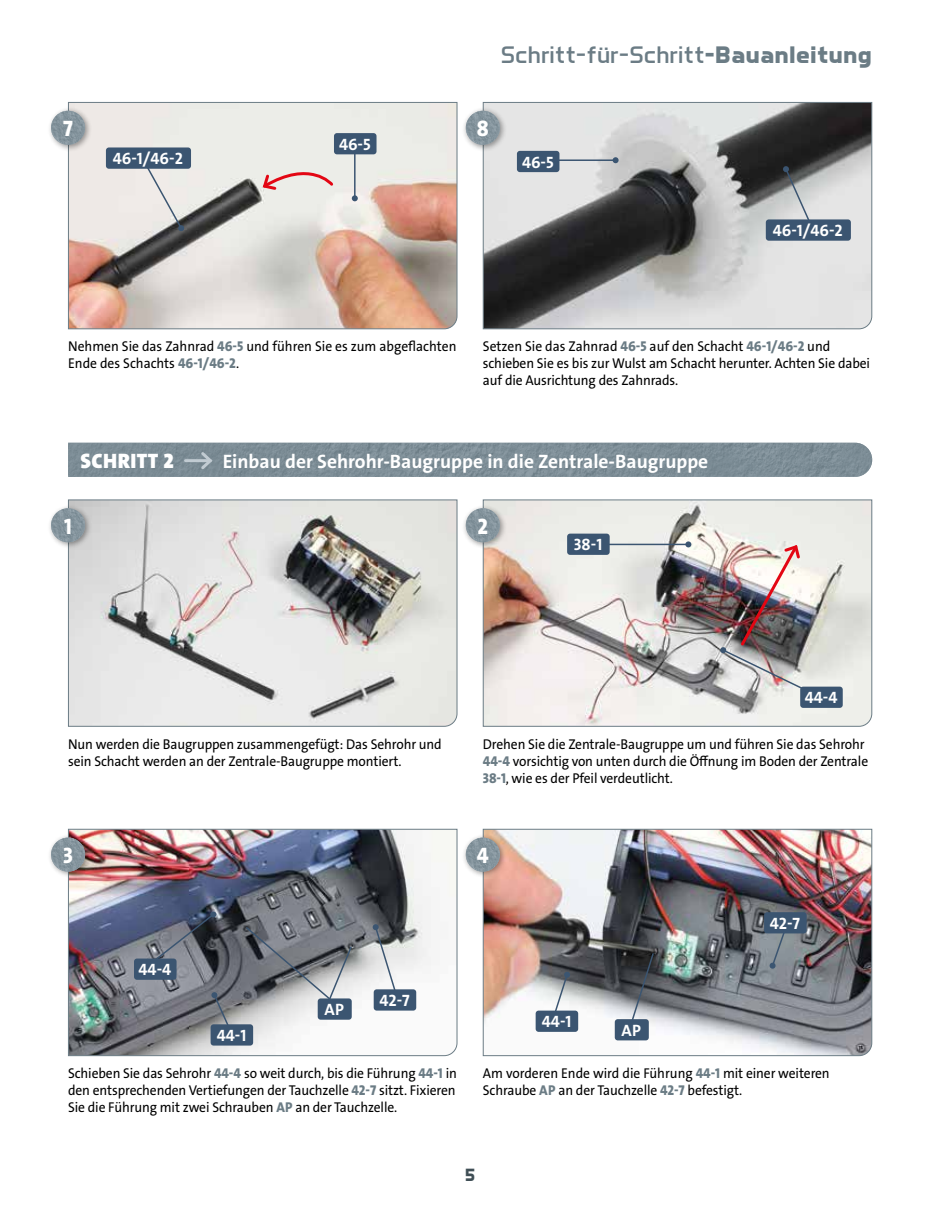
<style>
.page{position:relative;width:936px;height:1212px;background:#fff}
.page>*{position:absolute;margin:0;border:0;box-sizing:border-box;transform-origin:0 0}
.t1{font:24.3px "Aero Matics";color:#6b7c85;scale:1.11 1}
.t2{font:800 22.5px "The Sans Os F";color:#fff;scale:.95 1}
.t3{font:900 21px "The Sans Os F";letter-spacing:.02em;color:#fff}
.t4{font:700 19.5px "The Sans Os F";color:#fff}
.t5{font:700 18px "Aero Matics";color:#3f4e55}
.t6{font:700 16.5px "The Sans Os F";letter-spacing:-.005em;color:#fff}
.t7{font:14.25px/17.1px "The Sans Os F";letter-spacing:-.01em;color:#000;scale:.95 1}
.s1{font-weight:700}
.s2{font-weight:800;color:#6b7c85}
</style>
<div class="page">
<svg style="left:68px;top:102px;width:389px;height:228px;background:#d5c7be"></svg>
<svg style="left:482px;top:102px;width:390px;height:228px;background:#9fa0a0"></svg>
<svg style="left:68px;top:499px;width:389px;height:228px;background:#d1d0cf"></svg>
<img style="left:482px;top:499px;width:390px;height:228px">
<img style="left:68px;top:828px;width:389px;height:228px">
<img style="left:482px;top:828px;width:390px;height:228px">
<svg style="left:68px;top:443px;width:804px;height:34px;background:#7d8d96"></svg>
<div style="left:47px;top:106px;width:45px;height:46px;background:#000;opacity:.4"></div>
<img style="left:51px;top:111px;width:34px;height:34px;border-radius:17px">
<div style="left:461px;top:106px;width:46px;height:46px;background:#000;opacity:.4"></div>
<img style="left:466px;top:111px;width:34px;height:34px;border-radius:17px">
<div style="left:47px;top:833px;width:45px;height:46px;background:#000;opacity:.4"></div>
<img style="left:51px;top:837px;width:34px;height:34px;border-radius:17px">
<div style="left:47px;top:504px;width:45px;height:45px;background:#000;opacity:.4"></div>
<img style="left:51px;top:508px;width:34px;height:34px;border-radius:17px">
<div style="left:461px;top:833px;width:46px;height:46px;background:#000;opacity:.4"></div>
<img style="left:466px;top:837px;width:34px;height:34px;border-radius:17px">
<div style="left:461px;top:504px;width:46px;height:45px;background:#000;opacity:.4"></div>
<img style="left:466px;top:508px;width:34px;height:34px;border-radius:17px">
<img style="left:720px;top:543px;width:93px;height:152px">
<div style="left:800px;top:687px;width:42px;height:21px;background:#3b5571;border-radius:3px"></div>
<svg style="left:782px;top:166px;width:31px;height:53px;background:#a2a5a7"></svg>
<div style="left:765px;top:219px;width:85px;height:22px;background:#3b5571;border-radius:3px"></div>
<div style="left:318px;top:998px;width:34px;height:22px;background:#3b5571;border-radius:3px"></div>
<svg style="left:244px;top:926px;width:109px;height:75px;background:#81848a"></svg>
<div style="left:614px;top:1019px;width:34px;height:21px;background:#3b5571;border-radius:3px"></div>
<svg style="left:630px;top:952px;width:25px;height:72px;background:#5d6168"></svg>
<svg style="left:149px;top:911px;width:67px;height:54px;background:#59606e"></svg>
<div style="left:134px;top:958px;width:42px;height:22px;background:#3b5571;border-radius:3px"></div>
<svg style="left:211px;top:992px;width:25px;height:32px"></svg>
<div style="left:210px;top:1024px;width:43px;height:21px;background:#3b5571;border-radius:3px"></div>
<svg style="left:547px;top:972px;width:23px;height:38px"></svg>
<div style="left:535px;top:1010px;width:43px;height:22px;background:#3b5571;border-radius:3px"></div>
<hr style="left:571px;top:544px;width:117px;height:1px;background:#3b5571">
<svg style="left:685px;top:541px;width:6px;height:6px"></svg>
<div style="left:567px;top:534px;width:42px;height:21px;background:#3b5571;border-radius:3px"></div>
<svg style="left:135px;top:169px;width:50px;height:63px;background:#dedbd9"></svg>
<div style="left:106px;top:147px;width:85px;height:22px;background:#3b5571;border-radius:3px"></div>
<hr style="left:354px;top:143px;width:1px;height:55px;background:#3b5571">
<svg style="left:352px;top:195px;width:6px;height:6px"></svg>
<div style="left:334px;top:133px;width:42px;height:21px;background:#3b5571;border-radius:3px"></div>
<hr style="left:538px;top:159px;width:77px;height:2px;background:#3b5571">
<svg style="left:612px;top:157px;width:6px;height:6px"></svg>
<div style="left:517px;top:151px;width:42px;height:21px;background:#3b5571;border-radius:3px"></div>
<svg style="left:769px;top:933px;width:23px;height:36px"></svg>
<div style="left:764px;top:912px;width:42px;height:21px;background:#3b5571;border-radius:3px"></div>
<svg style="left:372px;top:924px;width:25px;height:70px"></svg>
<div style="left:373px;top:989px;width:43px;height:21px;background:#3b5571;border-radius:3px"></div>
<svg style="left:260px;top:159px;width:74px;height:33px;background:#ead2cf"></svg>
<h1 class="t1" style="left:501px;top:40px;width:336px">Schritt-für-Schritt<span class="s1">-Bauanleitung</span></h1>
<h2 class="t2" style="left:63px;top:114px;width:12px">7</h2>
<h2 class="t2" style="left:476px;top:114px;width:14px">8</h2>
<p class="t6" style="left:113px;top:148px;width:71px">46-1/46-2</p>
<p class="t6" style="left:339px;top:134px;width:33px">46-5</p>
<p class="t6" style="left:522px;top:151px;width:33px">46-5</p>
<p class="t6" style="left:772px;top:220px;width:71px">46-1/46-2</p>
<p class="t7" style="left:68px;top:338px;width:410px">Nehmen Sie das Zahnrad <span class="s2">46-5</span> und führen Sie es zum abgeflachten<br>Ende des Schachts <span class="s2">46-1/46-2</span>.</p>
<p class="t7" style="left:483px;top:338px;width:409px">Setzen Sie das Zahnrad <span class="s2">46-5</span> auf den Schacht <span class="s2">46-1/46-2</span> und schieben Sie es bis zur Wulst am Schacht herunter. Achten Sie dabei auf die Ausrichtung des Zahnrads.</p>
<h3 class="t3" style="left:80px;top:447px;width:95px">SCHRITT 2</h3>
<h3 class="t4" style="left:223px;top:448px;width:487px">Einbau der Sehrohr-Baugruppe in die Zentrale-Baugruppe</h3>
<h2 class="t2" style="left:64px;top:511px;width:10px">1</h2>
<h2 class="t2" style="left:477px;top:511px;width:13px">2</h2>
<p class="t6" style="left:573px;top:534px;width:30px">38-1</p>
<p class="t6" style="left:804px;top:687px;width:34px">44-4</p>
<p class="t7" style="left:68px;top:735px;width:395px">Nun werden die Baugruppen zusammengefügt: Das Sehrohr und sein Schacht werden an der Zentrale-Baugruppe montiert.</p>
<p class="t7" style="left:483px;top:735px;width:407px">Drehen Sie die Zentrale-Baugruppe um und führen Sie das Sehrohr<br><span class="s2">44-4</span> vorsichtig von unten durch die Öffnung im Boden der Zentrale<br><span class="s2">38-1</span>, wie es der Pfeil verdeutlicht.</p>
<h2 class="t2" style="left:63px;top:841px;width:12px">3</h2>
<h2 class="t2" style="left:476px;top:841px;width:14px">4</h2>
<p class="t6" style="left:138px;top:959px;width:34px">44-4</p>
<p class="t6" style="left:217px;top:1025px;width:31px">44-1</p>
<p class="t6" style="left:324px;top:999px;width:21px">AP</p>
<p class="t6" style="left:379px;top:990px;width:32px">42-7</p>
<p class="t7" style="left:68px;top:1065px;width:411px;text-align:justify">Schieben Sie das Sehrohr <span class="s2">44-4</span> so weit durch, bis die Führung <span class="s2">44-1</span> in den entsprechenden Vertiefungen der Tauchzelle <span class="s2">42-7</span> sitzt. Fixieren Sie die Führung mit zwei Schrauben <span class="s2">AP</span> an der Tauchzelle.</p>
<p class="t6" style="left:541px;top:1011px;width:31px">44-1</p>
<p class="t6" style="left:621px;top:1020px;width:21px">AP</p>
<p class="t6" style="left:769px;top:913px;width:32px">42-7</p>
<p class="t7" style="left:483px;top:1065px;width:366px">Am vorderen Ende wird die Führung <span class="s2">44-1</span> mit einer weiteren<br>Schraube <span class="s2">AP</span> an der Tauchzelle <span class="s2">42-7</span> befestigt.</p>
<p class="t5" style="left:465px;top:1164px;width:12px">5</p>
</div>
